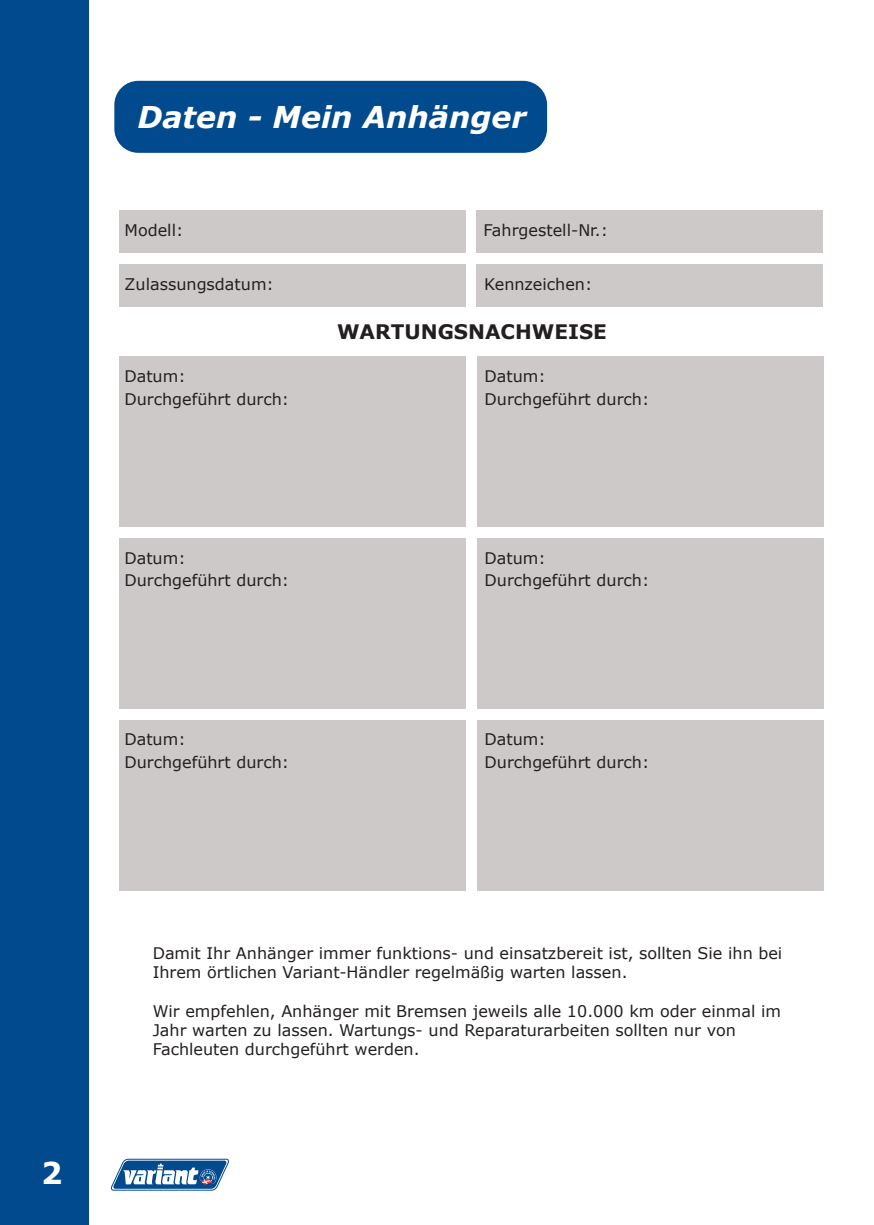
<style>
.page{position:relative;width:874px;height:1225px;background:#fff}
.page>*{position:absolute;margin:0;border:0;box-sizing:border-box;transform-origin:0 0}
.t1{font:italic 700 30px "Verdana";color:#fff}
.t2{font:700 30px "Verdana";color:#fff}
.t3{font:700 20px "Verdana";color:#231f20}
.t4{font:16px/19.2px "Verdana";color:#231f20}
</style>
<div class="page">
<div style="left:0;top:0;width:88px;height:1225px;background:#004a8d"></div>
<div style="left:119px;top:210px;width:346px;height:42px;background:#cdc9c8"></div>
<div style="left:476px;top:210px;width:346px;height:42px;background:#cdc9c8"></div>
<div style="left:119px;top:264px;width:346px;height:43px;background:#cdc9c8"></div>
<div style="left:476px;top:264px;width:346px;height:43px;background:#cdc9c8"></div>
<div style="left:114px;top:81px;width:433px;height:72px;background:#004a8d;border-radius:24px"></div>
<svg style="left:111px;top:1158px;width:118px;height:32px"></svg>
<div style="left:119px;top:357px;width:346px;height:170px;background:#cdc9c8"></div>
<div style="left:477px;top:357px;width:345px;height:170px;background:#cdc9c8"></div>
<div style="left:119px;top:538px;width:346px;height:170px;background:#cdc9c8"></div>
<div style="left:477px;top:538px;width:345px;height:170px;background:#cdc9c8"></div>
<div style="left:119px;top:720px;width:346px;height:170px;background:#cdc9c8"></div>
<div style="left:477px;top:720px;width:345px;height:170px;background:#cdc9c8"></div>
<p class="t1" style="left:137px;top:96px;width:390px">Daten - Mein Anhänger</p>
<p class="t4" style="left:124px;top:221px;width:60px">Modell:</p>
<p class="t4" style="left:483px;top:221px;width:126px">Fahrgestell-Nr.:</p>
<p class="t4" style="left:124px;top:274px;width:151px">Zulassungsdatum:</p>
<p class="t4" style="left:484px;top:275px;width:109px">Kennzeichen:</p>
<p class="t3" style="left:337px;top:317px;width:271px">WARTUNGSNACHWEISE</p>
<p class="t4" style="left:124px;top:366px;width:63px">Datum:</p>
<p class="t4" style="left:124px;top:389px;width:166px">Durchgeführt durch:</p>
<p class="t4" style="left:484px;top:366px;width:63px">Datum:</p>
<p class="t4" style="left:484px;top:389px;width:166px">Durchgeführt durch:</p>
<p class="t4" style="left:124px;top:548px;width:63px">Datum:</p>
<p class="t4" style="left:124px;top:570px;width:166px">Durchgeführt durch:</p>
<p class="t4" style="left:484px;top:548px;width:63px">Datum:</p>
<p class="t4" style="left:484px;top:570px;width:166px">Durchgeführt durch:</p>
<p class="t4" style="left:124px;top:730px;width:63px">Datum:</p>
<p class="t4" style="left:124px;top:752px;width:166px">Durchgeführt durch:</p>
<p class="t4" style="left:484px;top:730px;width:63px">Datum:</p>
<p class="t4" style="left:484px;top:752px;width:166px">Durchgeführt durch:</p>
<p class="t2" style="left:41px;top:1152px;width:23px">2</p>
<p class="t4" style="left:153px;top:943px;width:631px">Damit Ihr Anhänger immer funktions- und einsatzbereit ist, sollten Sie ihn bei<br>Ihrem örtlichen Variant-Händler regelmäßig warten lassen.</p>
<p class="t4" style="left:153px;top:1001px;width:629px">Wir empfehlen, Anhänger mit Bremsen jeweils alle 10.000 km oder einmal im<br>Jahr warten zu lassen. Wartungs- und Reparaturarbeiten sollten nur von<br>Fachleuten durchgeführt werden.</p>
</div>
